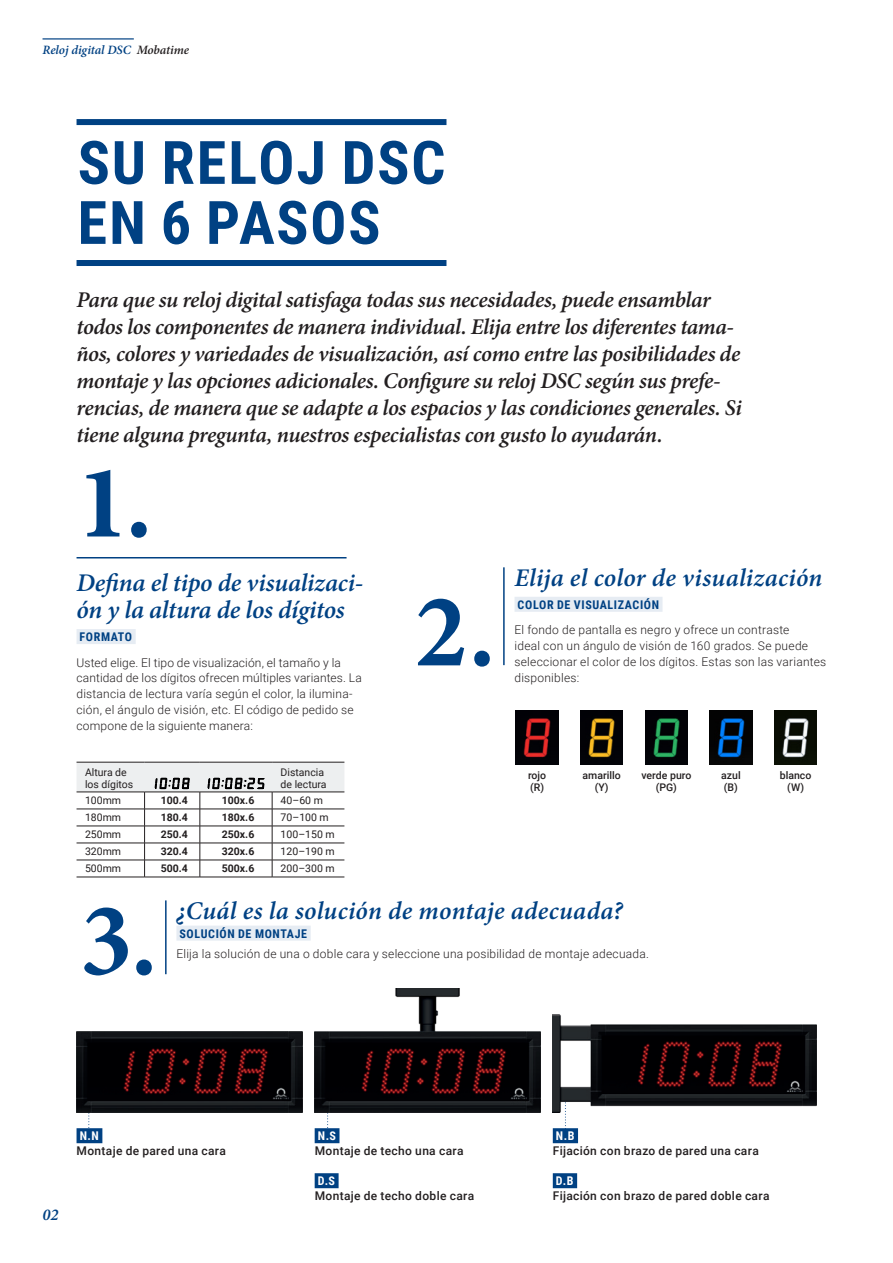
<style>
.page{position:relative;width:893px;height:1263px;background:#fff}
.page>*{position:absolute;margin:0;border:0;box-sizing:border-box;transform-origin:0 0}
.t1{font:700 105px "Minion Pro";color:#004183}
.t2{font:700 60px/60px "Roboto Condensed";letter-spacing:.03em;color:#004183}
.t3{font:italic 600 25.5px/27px "Minion Pro";letter-spacing:.005em;color:#004183}
.t4{font:italic 600 22.5px/27px "Minion Pro";letter-spacing:-.02em;color:#231f20}
.t5{font:italic 600 16.5px "Minion Pro";color:#004183}
.t6{font:italic 600 12.75px "Minion Pro";letter-spacing:-.01em;color:#004183}
.t7{font:300 12px/15.8px "Roboto";letter-spacing:.02em;color:#231f20}
.t8{font:500 12px "Roboto";letter-spacing:.03em;color:#231f20}
.t9{font:700 12px "Roboto Condensed";letter-spacing:.05em;color:#004183}
.t10{font:700 12px "Roboto Condensed";color:#fff}
.t11{font:10.5px/12px "Roboto";color:#231f20}
.t12{font:700 10.5px "Roboto";color:#231f20}
.t13{font:500 10.5px/12px "Roboto";color:#231f20;text-align:center}
.s1{color:#231f20}
</style>
<div class="page">
<svg style="left:327px;top:1112px;width:2px;height:16px"></svg>
<svg style="left:88px;top:1112px;width:2px;height:16px"></svg>
<img style="left:516px;top:710px;width:42px;height:55px">
<img style="left:580px;top:710px;width:43px;height:55px">
<img style="left:645px;top:710px;width:43px;height:55px">
<img style="left:710px;top:710px;width:42px;height:55px">
<img style="left:774px;top:710px;width:43px;height:55px">
<img style="left:77px;top:1031px;width:225px;height:81px">
<img style="left:315px;top:989px;width:225px;height:123px">
<img style="left:553px;top:1014px;width:263px;height:98px">
<div style="left:77px;top:119px;width:369px;height:6px;background:#004183"></div>
<div style="left:77px;top:260px;width:369px;height:6px;background:#004183"></div>
<div style="left:77px;top:629px;width:59px;height:15px;background:#e6ecf3"></div>
<hr style="left:77px;top:877px;width:68px;height:1px;background:#231f20">
<hr style="left:145px;top:877px;width:55px;height:1px;background:#231f20">
<hr style="left:200px;top:877px;width:72px;height:1px;background:#231f20">
<hr style="left:272px;top:877px;width:72px;height:1px;background:#231f20">
<svg style="left:77px;top:762px;width:267px;height:115px"></svg>
<hr style="left:77px;top:557px;width:270px;height:1px;background:#004183">
<hr style="left:43px;top:38px;width:91px;height:2px;background:#004183">
<div style="left:514px;top:597px;width:148px;height:15px;background:#e6ecf3"></div>
<hr style="left:503px;top:567px;width:2px;height:98px;background:#004183">
<div style="left:176px;top:925px;width:135px;height:15px;background:#e6ecf3"></div>
<hr style="left:165px;top:900px;width:2px;height:74px;background:#004183">
<div style="left:77px;top:1128px;width:25px;height:15px;background:#004183"></div>
<div style="left:315px;top:1128px;width:24px;height:15px;background:#004183"></div>
<div style="left:315px;top:1173px;width:24px;height:15px;background:#004183"></div>
<div style="left:553px;top:1128px;width:25px;height:15px;background:#004183"></div>
<div style="left:553px;top:1173px;width:24px;height:15px;background:#004183"></div>
<p class="t6" style="left:43px;top:41px;width:148px">Reloj digital DSC <span class="s1">Mobatime</span></p>
<p class="t2" style="left:78px;top:130px;width:369px">SU RELOJ DSC<br>EN 6 PASOS</p>
<p class="t4" style="left:77px;top:286px;width:667px">Para que su reloj digital satisfaga todas sus necesidades, puede ensamblar todos los componentes de manera individual. Elija entre los diferentes tama&shy;ños, colores y variedades de visualización, así como entre las posibilidades de montaje y las opciones adicionales. Configure su reloj DSC según sus prefe&shy;rencias, de manera que se adapte a los espacios y las condiciones generales. Si tiene alguna pregunta, nuestros especialistas con gusto lo ayudarán.</p>
<p class="t1" style="left:77px;top:429px;width:77px">1.</p>
<p class="t3" style="left:77px;top:569px;width:288px">Defina el tipo de visualizaci&shy;ón y la altura de los dígitos</p>
<p class="t9" style="left:80px;top:628px;width:54px">FORMATO</p>
<p class="t7" style="left:77px;top:654px;width:287px">Usted elige. El tipo de visualización, el tamaño y la cantidad de los dígitos ofrecen múltiples variantes. La distancia de lectura varía según el color, la ilumina&shy;ción, el ángulo de visión, etc. El código de pedido se compone de la siguiente manera:</p>
<p class="t11" style="left:85px;top:765px;width:50px">Altura de los dígitos</p>
<p class="t11" style="left:281px;top:765px;width:47px">Distancia de lectura</p>
<p class="t11" style="left:85px;top:794px;width:38px">100mm</p>
<p class="t12" style="left:161px;top:793px;width:29px">100.4</p>
<p class="t12" style="left:222px;top:793px;width:34px">100x.6</p>
<p class="t11" style="left:281px;top:794px;width:44px">40–60 m</p>
<p class="t11" style="left:85px;top:811px;width:38px">180mm</p>
<p class="t12" style="left:161px;top:810px;width:29px">180.4</p>
<p class="t12" style="left:222px;top:810px;width:34px">180x.6</p>
<p class="t11" style="left:281px;top:811px;width:50px">70–100 m</p>
<p class="t11" style="left:85px;top:828px;width:38px">250mm</p>
<p class="t12" style="left:161px;top:827px;width:29px">250.4</p>
<p class="t12" style="left:222px;top:827px;width:34px">250x.6</p>
<p class="t11" style="left:281px;top:828px;width:56px">100–150 m</p>
<p class="t11" style="left:85px;top:845px;width:38px">320mm</p>
<p class="t12" style="left:161px;top:844px;width:29px">320.4</p>
<p class="t12" style="left:222px;top:844px;width:34px">320x.6</p>
<p class="t11" style="left:281px;top:845px;width:56px">120–190 m</p>
<p class="t11" style="left:85px;top:862px;width:38px">500mm</p>
<p class="t12" style="left:161px;top:861px;width:29px">500.4</p>
<p class="t12" style="left:222px;top:861px;width:34px">500x.6</p>
<p class="t11" style="left:281px;top:862px;width:56px">200–300 m</p>
<p class="t3" style="left:514px;top:564px;width:309px">Elija el color de visualización</p>
<p class="t9" style="left:518px;top:596px;width:143px">COLOR DE VISUALIZACIÓN</p>
<p class="t7" style="left:514px;top:622px;width:313px">El fondo de pantalla es negro y ofrece un contraste<br>ideal con un ángulo de visión de 160 grados. Se puede seleccionar el color de los dígitos. Estas son las variantes disponibles:</p>
<p class="t1" style="left:414px;top:558px;width:82px">2.</p>
<p class="t13" style="left:528px;top:769px;width:20px;text-align:left">rojo (R)</p>
<p class="t13" style="left:583px;top:769px;width:40px">amarillo (Y)</p>
<p class="t13" style="left:641px;top:769px;width:51px">verde puro (PG)</p>
<p class="t13" style="left:721px;top:769px;width:21px;text-align:left">azul (B)</p>
<p class="t13" style="left:780px;top:769px;width:33px">blanco (W)</p>
<p class="t1" style="left:80px;top:867px;width:79px">3.</p>
<p class="t3" style="left:176px;top:897px;width:448px">¿Cuál es la solución de montaje adecuada?</p>
<p class="t9" style="left:180px;top:925px;width:129px">SOLUCIÓN DE MONTAJE</p>
<p class="t7" style="left:176px;top:946px;width:474px">Elija la solución de una o doble cara y seleccione una posibilidad de montaje adecuada.</p>
<p class="t10" style="left:80px;top:1127px;width:21px">N.N</p>
<p class="t8" style="left:77px;top:1142px;width:151px">Montaje de pared una cara</p>
<p class="t5" style="left:43px;top:1203px;width:17px">02</p>
<p class="t10" style="left:318px;top:1127px;width:20px">N.S</p>
<p class="t8" style="left:315px;top:1142px;width:150px">Montaje de techo una cara</p>
<p class="t10" style="left:318px;top:1172px;width:19px">D.S</p>
<p class="t8" style="left:315px;top:1187px;width:161px">Montaje de techo doble cara</p>
<p class="t10" style="left:556px;top:1127px;width:20px">N.B</p>
<p class="t8" style="left:553px;top:1142px;width:208px">Fijación con brazo de pared una cara</p>
<p class="t10" style="left:556px;top:1172px;width:19px">D.B</p>
<p class="t8" style="left:553px;top:1187px;width:218px">Fijación con brazo de pared doble cara</p>
</div>
